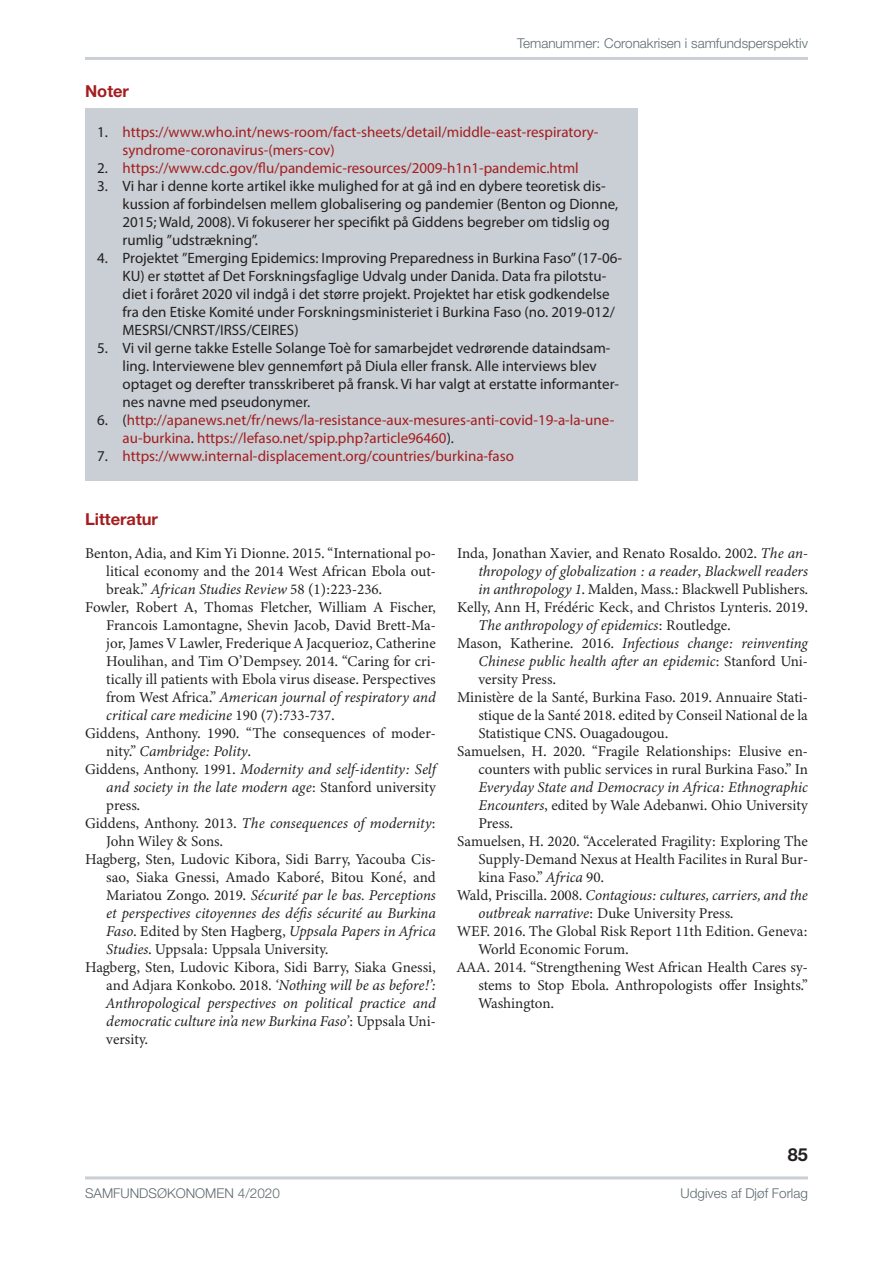
<style>
.page{position:relative;width:893px;height:1263px;background:#fff}
.page>*{position:absolute;margin:0;border:0;box-sizing:border-box;transform-origin:0 0}
.t1{font:700 18px "Helvetica Neue LT Std";color:#231f20}
.t2{font:700 16.5px "Helvetica Neue LT Std";color:#a41d20}
.t3{font:15px "Minion 3";color:#231f20}
.t4{font:italic 15px "Minion 3";color:#231f20}
.t5{font:15px/18px "Myriad Pro";color:#231f20}
.t6{font:15px/18px "Myriad Pro";color:#a41d20}
.t7{font:300 13.5px "Helvetica Neue LT Std";color:#5e696f}
.s1{color:#231f20}
.s2{font-style:italic}
.s3{font-style:normal}
</style>
<div class="page">
<hr style="left:85px;top:1176px;width:723px;height:3px;background:#c9cfd4">
<hr style="left:85px;top:57px;width:723px;height:3px;background:#c9cfd4">
<div style="left:85px;top:108px;width:553px;height:372px;background:#c9cfd4"></div>
<p class="t7" style="left:517px;top:35px;width:292px">Temanummer: Coronakrisen i samfundsperspektiv</p>
<p class="t2" style="left:85px;top:81px;width:46px">Noter</p>
<p class="t6" style="left:123px;top:123px;width:477px;text-indent:-26px"><span class="s1">1.</span> https://www.who.int/news-room/fact-sheets/detail/middle-east-respiratory&shy;syndrome-coronavirus-(mers-cov)</p>
<p class="t6" style="left:97px;top:159px;width:483px"><span class="s1">2.</span> https://www.cdc.gov/flu/pandemic-resources/2009-h1n1-pandemic.html</p>
<p class="t5" style="left:123px;top:177px;width:497px;text-indent:-26px">3. Vi har i denne korte artikel ikke mulighed for at gå ind en dybere teoretisk dis&shy;kussion af forbindelsen mellem globalisering og pandemier (Benton og Dionne, 2015; Wald, 2008). Vi fokuserer her specifikt på Giddens begreber om tidslig og rumlig ”udstrækning”.</p>
<p class="t5" style="left:123px;top:249px;width:501px;text-indent:-26px">4. Projektet ”Emerging Epidemics: Improving Preparedness in Burkina Faso” (17-06- KU) er støttet af Det Forskningsfaglige Udvalg under Danida. Data fra pilotstu&shy;diet i foråret 2020 vil indgå i det større projekt. Projektet har etisk godkendelse fra den Etiske Komité under Forskningsministeriet i Burkina Faso (no. 2019-012/ MESRSI/CNRST/IRSS/CEIRES)</p>
<p class="t5" style="left:123px;top:339px;width:498px;text-indent:-26px">5. Vi vil gerne takke Estelle Solange Toè for samarbejdet vedrørende dataindsam&shy;ling. Interviewene blev gennemført på Diula eller fransk. Alle interviews blev optaget og derefter transskriberet på fransk. Vi har valgt at erstatte informanter&shy;nes navne med pseudonymer.</p>
<p class="t6" style="left:123px;top:411px;width:493px;text-indent:-26px"><span class="s1">6. (</span>http://apanews.net/fr/news/la-resistance-aux-mesures-anti-covid-19-a-la-une&shy;au-burkina<span class="s1">.</span> https://lefaso.net/spip.php?article96460<span class="s1">).</span></p>
<p class="t6" style="left:97px;top:447px;width:418px"><span class="s1">7.</span> https://www.internal-displacement.org/countries/burkina-faso</p>
<p class="t2" style="left:85px;top:509px;width:75px">Litteratur</p>
<p class="t3" style="left:85px;top:543px;width:352px">Benton, Adia, and Kim Yi Dionne. 2015. “International po-</p>
<p class="t3" style="left:106px;top:561px;width:331px">litical economy and the 2014 West African Ebola out-</p>
<p class="t3" style="left:106px;top:579px;width:277px">break.” <span class="s2">African Studies Review</span> 58 (1):223-236.</p>
<p class="t3" style="left:85px;top:597px;width:352px">Fowler, Robert A, Thomas Fletcher, William A Fischer,</p>
<p class="t3" style="left:106px;top:615px;width:331px">Francois Lamontagne, Shevin Jacob, David Brett-Ma-</p>
<p class="t3" style="left:106px;top:633px;width:331px">jor, James V Lawler, Frederique A Jacquerioz, Catherine</p>
<p class="t3" style="left:106px;top:651px;width:331px">Houlihan, and Tim O’Dempsey. 2014. “Caring for cri-</p>
<p class="t3" style="left:106px;top:669px;width:331px">tically ill patients with Ebola virus disease. Perspectives</p>
<p class="t4" style="left:106px;top:687px;width:331px"><span class="s3">from West Africa.”</span> American journal of respiratory and</p>
<p class="t4" style="left:106px;top:705px;width:230px">critical care medicine <span class="s3">190 (7):733-737.</span></p>
<p class="t3" style="left:85px;top:723px;width:352px">Giddens, Anthony. 1990. “The consequences of moder-</p>
<p class="t4" style="left:106px;top:741px;width:146px"><span class="s3">nity.”</span> Cambridge: Polity<span class="s3">.</span></p>
<p class="t4" style="left:85px;top:759px;width:352px"><span class="s3">Giddens, Anthony. 1991.</span> Modernity and self-identity: Self</p>
<p class="t4" style="left:106px;top:777px;width:331px">and society in the late modern age<span class="s3">: Stanford university</span></p>
<p class="t3" style="left:106px;top:795px;width:35px">press.</p>
<p class="t4" style="left:85px;top:813px;width:352px"><span class="s3">Giddens, Anthony. 2013.</span> The consequences of modernity<span class="s3">:</span></p>
<p class="t3" style="left:106px;top:831px;width:118px">John Wiley &amp; Sons.</p>
<p class="t3" style="left:85px;top:849px;width:352px">Hagberg, Sten, Ludovic Kibora, Sidi Barry, Yacouba Cis-</p>
<p class="t3" style="left:106px;top:867px;width:331px">sao, Siaka Gnessi, Amado Kaboré, Bitou Koné, and</p>
<p class="t4" style="left:106px;top:885px;width:331px"><span class="s3">Mariatou Zongo. 2019.</span> Sécurité par le bas. Perceptions</p>
<p class="t4" style="left:106px;top:903px;width:331px">et perspectives citoyennes des défis sécurité au Burkina</p>
<p class="t4" style="left:106px;top:921px;width:331px">Faso<span class="s3">. Edited by Sten Hagberg,</span> Uppsala Papers in Africa</p>
<p class="t3" style="left:106px;top:939px;width:224px"><span class="s2">Studies</span>. Uppsala: Uppsala University.</p>
<p class="t3" style="left:85px;top:957px;width:352px">Hagberg, Sten, Ludovic Kibora, Sidi Barry, Siaka Gnessi,</p>
<p class="t4" style="left:106px;top:975px;width:331px"><span class="s3">and Adjara Konkobo. 2018.</span> ‘Nothing will be as before!’:</p>
<p class="t4" style="left:106px;top:993px;width:331px">Anthropological perspectives on political practice and</p>
<p class="t4" style="left:106px;top:1011px;width:331px">democratic culture in’a new Burkina Faso’<span class="s3">: Uppsala Uni-</span></p>
<p class="t3" style="left:106px;top:1029px;width:43px">versity.</p>
<p class="t3" style="left:457px;top:543px;width:352px">Inda, Jonathan Xavier, and Renato Rosaldo. 2002. <span class="s2">The an-</span></p>
<p class="t4" style="left:478px;top:561px;width:331px">thropology of globalization : a reader<span class="s3">,</span> Blackwell readers</p>
<p class="t3" style="left:478px;top:579px;width:331px"><span class="s2">in anthropology 1</span>. Malden, Mass.: Blackwell Publishers.</p>
<p class="t3" style="left:457px;top:597px;width:352px">Kelly, Ann H, Frédéric Keck, and Christos Lynteris. 2019.</p>
<p class="t4" style="left:478px;top:615px;width:254px">The anthropology of epidemics<span class="s3">: Routledge.</span></p>
<p class="t4" style="left:457px;top:633px;width:352px"><span class="s3">Mason, Katherine. 2016.</span> Infectious change: reinventing</p>
<p class="t4" style="left:478px;top:651px;width:331px">Chinese public health after an epidemic<span class="s3">: Stanford Uni-</span></p>
<p class="t3" style="left:478px;top:669px;width:79px">versity Press.</p>
<p class="t3" style="left:457px;top:687px;width:352px">Ministère de la Santé, Burkina Faso. 2019. Annuaire Stati-</p>
<p class="t3" style="left:478px;top:705px;width:331px">stique de la Santé 2018. edited by Conseil National de la</p>
<p class="t3" style="left:478px;top:723px;width:191px">Statistique CNS. Ouagadougou.</p>
<p class="t3" style="left:457px;top:741px;width:352px">Samuelsen, H. 2020. “Fragile Relationships: Elusive en-</p>
<p class="t3" style="left:478px;top:759px;width:331px">counters with public services in rural Burkina Faso.” In</p>
<p class="t4" style="left:478px;top:777px;width:331px">Everyday State and Democracy in Africa: Ethnographic</p>
<p class="t3" style="left:478px;top:795px;width:331px"><span class="s2">Encounters</span>, edited by Wale Adebanwi. Ohio University</p>
<p class="t3" style="left:478px;top:813px;width:36px">Press.</p>
<p class="t3" style="left:457px;top:831px;width:352px">Samuelsen, H. 2020. “Accelerated Fragility: Exploring The</p>
<p class="t3" style="left:478px;top:849px;width:331px">Supply-Demand Nexus at Health Facilites in Rural Bur-</p>
<p class="t3" style="left:478px;top:867px;width:127px">kina Faso.” <span class="s2">Africa</span> 90.</p>
<p class="t4" style="left:457px;top:885px;width:352px"><span class="s3">Wald, Priscilla. 2008.</span> Contagious: cultures, carriers, and the</p>
<p class="t3" style="left:478px;top:903px;width:256px"><span class="s2">outbreak narrative</span>: Duke University Press.</p>
<p class="t3" style="left:457px;top:921px;width:352px">WEF. 2016. The Global Risk Report 11th Edition. Geneva:</p>
<p class="t3" style="left:478px;top:939px;width:152px">World Economic Forum.</p>
<p class="t3" style="left:457px;top:957px;width:352px">AAA. 2014. “Strengthening West African Health Cares sy-</p>
<p class="t3" style="left:478px;top:975px;width:331px">stems to Stop Ebola. Anthropologists offer Insights.”</p>
<p class="t3" style="left:478px;top:993px;width:77px">Washington.</p>
<p class="t1" style="left:788px;top:1143px;width:22px">85</p>
<p class="t7" style="left:85px;top:1185px;width:196px">SAMFUNDSØKONOMEN 4/2020</p>
<p class="t7" style="left:681px;top:1185px;width:129px">Udgives af Djøf Forlag</p>
</div>
